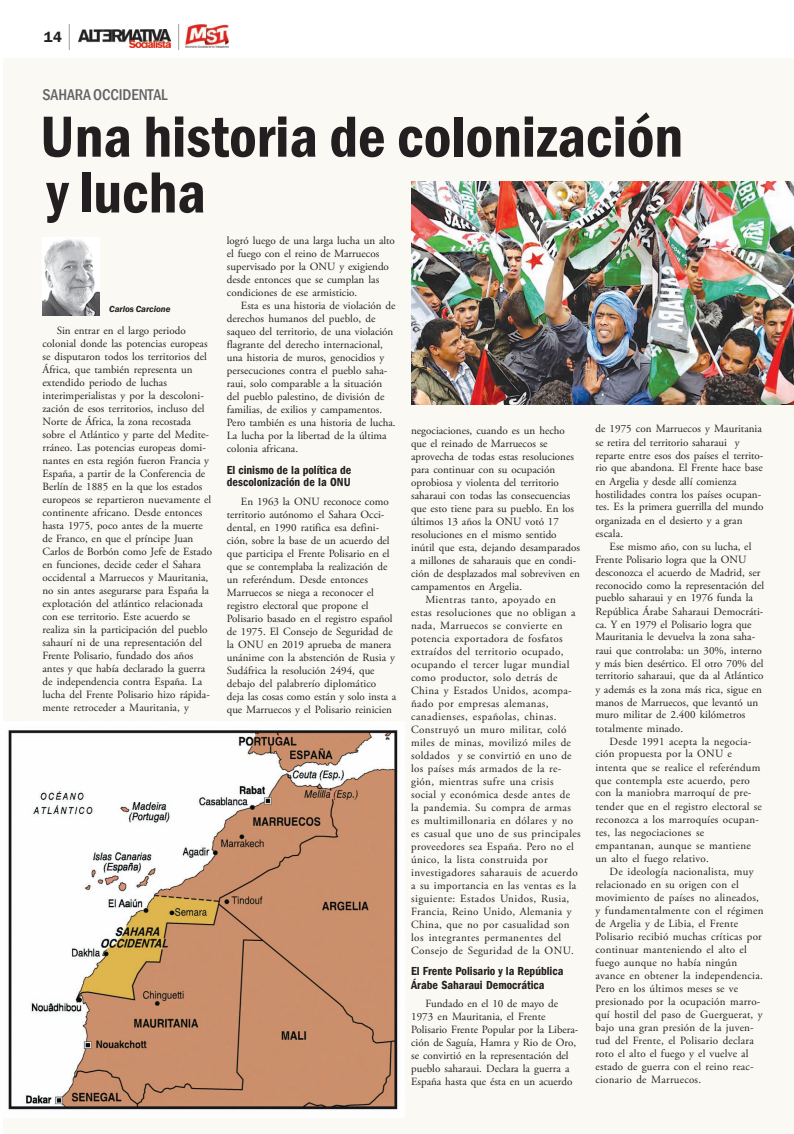
<style>
.page{position:relative;width:794px;height:1134px;background:#fff}
.page>*{position:absolute;margin:0;border:0;box-sizing:border-box;transform-origin:0 0}
.t1{font:60px "Franklin Gothic Demi Cond";color:#231f20}
.t2{font:16px "Franklin Gothic Medium Cond";letter-spacing:-.005em;color:#636366}
.t3{font:15px "Franklin Gothic Demi";color:#231f20}
.t4{font:12px/13px "Franklin Gothic Demi Cond";color:#231f20}
.t5{font:11px/13px "Adobe Garamond Pro";color:#231f20}
.t6{font:11px/13px "Adobe Garamond Pro";letter-spacing:.02em;color:#231f20}
.t7{font:11px "Adobe Garamond Pro";letter-spacing:.03em;color:#231f20}
.t8{font:11px "Adobe Garamond Pro";letter-spacing:.035em;color:#231f20}
.t9{font:11px "Adobe Garamond Pro";letter-spacing:.04em;color:#231f20}
.t10{font:italic 9px "Franklin Gothic Demi";letter-spacing:-.005em;color:#231f20}
</style>
<div class="page">
<svg style="left:69px;top:24px;width:1px;height:26px"></svg>
<img style="left:79px;top:29px;width:91px;height:18px">
<img style="left:185px;top:24px;width:43px;height:24px">
<svg style="left:178px;top:24px;width:1px;height:26px"></svg>
<div style="left:3px;top:58px;width:791px;height:1076px;background:#fbf9f3"></div>
<img style="left:411px;top:181px;width:383px;height:223px">
<img style="left:43px;top:237px;width:56px;height:78px">
<img style="left:3px;top:721px;width:401px;height:397px">
<h3 class="t3" style="left:44px;top:28px;width:19px">14</h3>
<h2 class="t2" style="left:42px;top:88px;width:127px">SAHARA OCCIDENTAL</h2>
<h1 class="t1" style="left:40px;top:112px;width:644px">Una historia de colonización</h1>
<h1 class="t1" style="left:47px;top:168px;width:161px">y lucha</h1>
<p class="t10" style="left:109px;top:304px;width:63px">Carlos Carcione</p>
<p class="t5" style="left:42px;top:325px;width:171px;text-indent:14px">Sin entrar en el largo periodo colonial donde las potencias europeas se disputaron todos los territorios del África, que también representa un extendido periodo de luchas interimperialistas y por la descoloni&shy;zación de esos territorios, incluso del Norte de África, la zona recostada sobre el Atlántico y parte del Medite&shy;rráneo. Las potencias europeas domi&shy;nantes en esta región fueron Francia y España, a partir de la Conferencia de Berlín de 1885 en la que los estados europeos se repartieron nuevamente el continente africano. Desde entonces hasta 1975, poco antes de la muerte de Franco, en que el príncipe Juan Carlos de Borbón como Jefe de Estado en funciones, decide ceder el Sahara occidental a Marruecos y Mauritania, no sin antes asegurarse para España la explotación del atlántico relacionada con ese territorio. Este acuerdo se realiza sin la participación del pueblo sahaurí ni de una representación del Frente Polisario, fundado dos años antes y que había declarado la guerra de independencia contra España. La lucha del Frente Polisario hizo rápida&shy;mente retroceder a Mauritania, y</p>
<p class="t5" style="left:227px;top:235px;width:170px">logró luego de una larga lucha un alto el fuego con el reino de Marruecos supervisado por la ONU y exigiendo desde entonces que se cumplan las condiciones de ese armisticio.</p>
<p class="t5" style="left:227px;top:300px;width:170px;text-indent:14px">Esta es una historia de violación de derechos humanos del pueblo, de saqueo del territorio, de una violación flagrante del derecho internacional, una historia de muros, genocidios y persecuciones contra el pueblo saha&shy;raui, solo comparable a la situación del pueblo palestino, de división de familias, de exilios y campamentos.<br>Pero también es una historia de lucha.<br>La lucha por la libertad de la última colonia africana.</p>
<p class="t4" style="left:227px;top:464px;width:126px">El cinismo de la política de descolonización de la ONU</p>
<p class="t5" style="left:227px;top:496px;width:171px;text-indent:14px">En 1963 la ONU reconoce como territorio autónomo el Sahara Occi&shy;dental, en 1990 ratifica esa defini&shy;ción, sobre la base de un acuerdo del que participa el Frente Polisario en el que se contemplaba la realización de un referéndum. Desde entonces Marruecos se niega a reconocer el registro electoral que propone el Polisario basado en el registro español de 1975. El Consejo de Seguridad de la ONU en 2019 aprueba de manera unánime con la abstención de Rusia y Sudáfrica la resolución 2494, que debajo del palabrerío diplomático<br>deja las cosas como están y solo insta a que Marruecos y el Polisario reinicien</p>
<p class="t5" style="left:411px;top:425px;width:155px">negociaciones, cuando es un hecho</p>
<p class="t5" style="left:411px;top:438px;width:138px">que el reinado de Marruecos se</p>
<p class="t5" style="left:411px;top:451px;width:164px">aprovecha de todas estas resoluciones</p>
<p class="t5" style="left:411px;top:464px;width:146px">para continuar con su ocupación</p>
<p class="t5" style="left:411px;top:477px;width:149px">oprobiosa y violenta del territorio</p>
<p class="t5" style="left:411px;top:490px;width:161px">saharaui con todas las consecuencias</p>
<p class="t5" style="left:411px;top:503px;width:164px">que esto tiene para su pueblo. En los</p>
<p class="t5" style="left:411px;top:516px;width:149px">últimos 13 años la ONU votó 17</p>
<p class="t5" style="left:411px;top:529px;width:147px">resoluciones en el mismo sentido</p>
<p class="t5" style="left:411px;top:542px;width:170px">inútil que esta, dejando desamparados</p>
<p class="t5" style="left:411px;top:555px;width:167px">a millones de saharauis que en condi-</p>
<p class="t5" style="left:411px;top:568px;width:170px">ción de desplazados mal sobreviven en</p>
<p class="t5" style="left:411px;top:581px;width:113px">campamentos en Argelia.</p>
<p class="t8" style="left:425px;top:595px;width:132px">Mientras tanto, apoyado en</p>
<p class="t7" style="left:411px;top:608px;width:166px">estas resoluciones que no obligan a</p>
<p class="t7" style="left:411px;top:621px;width:153px">nada, Marruecos se convierte en</p>
<p class="t7" style="left:411px;top:634px;width:153px">potencia exportadora de fosfatos</p>
<p class="t8" style="left:411px;top:647px;width:154px">extraídos del territorio ocupado,</p>
<p class="t8" style="left:411px;top:660px;width:160px">ocupando el tercer lugar mundial</p>
<p class="t7" style="left:411px;top:673px;width:148px">como productor, solo detrás de</p>
<p class="t7" style="left:411px;top:686px;width:162px">China y Estados Unidos, acompa-</p>
<p class="t8" style="left:411px;top:699px;width:139px">ñado por empresas alemanas,</p>
<p class="t9" style="left:411px;top:712px;width:147px">canadienses, españolas, chinas.</p>
<p class="t7" style="left:411px;top:725px;width:157px">Construyó un muro militar, coló</p>
<p class="t7" style="left:411px;top:738px;width:161px">miles de minas, movilizó miles de</p>
<p class="t7" style="left:411px;top:751px;width:162px">soldados y se convirtió en uno de</p>
<p class="t7" style="left:411px;top:764px;width:152px">los países más armados de la re-</p>
<p class="t7" style="left:411px;top:777px;width:144px">gión, mientras sufre una crisis</p>
<p class="t7" style="left:411px;top:790px;width:161px">social y económica desde antes de</p>
<p class="t7" style="left:411px;top:803px;width:161px">la pandemia. Su compra de armas</p>
<p class="t7" style="left:411px;top:816px;width:164px">es multimillonaria en dólares y no</p>
<p class="t7" style="left:411px;top:829px;width:171px">es casual que uno de sus principales</p>
<p class="t7" style="left:411px;top:842px;width:164px">proveedores sea España. Pero no el</p>
<p class="t7" style="left:411px;top:855px;width:138px">único, la lista construida por</p>
<p class="t8" style="left:411px;top:868px;width:168px">investigadores saharauis de acuerdo</p>
<p class="t7" style="left:411px;top:881px;width:167px">a su importancia en las ventas es la</p>
<p class="t9" style="left:411px;top:894px;width:160px">siguiente: Estados Unidos, Rusia,</p>
<p class="t7" style="left:411px;top:907px;width:162px">Francia, Reino Unido, Alemania y</p>
<p class="t7" style="left:411px;top:920px;width:160px">China, que no por casualidad son</p>
<p class="t9" style="left:411px;top:933px;width:152px">los integrantes permanentes del</p>
<p class="t7" style="left:411px;top:946px;width:164px">Consejo de Seguridad de la ONU.</p>
<p class="t4" style="left:411px;top:965px;width:154px">El Frente Polisario y la República<br>Árabe Saharaui Democrática</p>
<p class="t5" style="left:411px;top:998px;width:169px;text-indent:14px">Fundado en el 10 de mayo de 1973 en Mauritania, el Frente Polisario Frente Popular por la Libera&shy;ción de Saguía, Hamra y Rio de Oro, se convirtió en la representación del pueblo saharaui. Declara la guerra a España hasta que ésta en un acuerdo</p>
<p class="t5" style="left:595px;top:423px;width:170px">de 1975 con Marruecos y Mauritania se retira del territorio saharaui y reparte entre esos dos países el territo&shy;rio que abandona. El Frente hace base en Argelia y desde allí comienza hostilidades contra los países ocupan&shy;tes. Es la primera guerrilla del mundo organizada en el desierto y a gran escala.</p>
<p class="t5" style="left:595px;top:540px;width:170px;text-indent:14px">Ese mismo año, con su lucha, el Frente Polisario logra que la ONU desconozca el acuerdo de Madrid, ser reconocido como la representación del pueblo saharaui y en 1976 funda la República Árabe Saharaui Democráti&shy;ca. Y en 1979 el Polisario logra que Mauritania le devuelva la zona saha&shy;raui que controlaba: un 30%, interno y más bien desértico. El otro 70% del territorio saharaui, que da al Atlántico y además es la zona más rica, sigue en manos de Marruecos, que levantó un muro militar de 2.400 kilómetros totalmente minado.</p>
<p class="t6" style="left:595px;top:735px;width:168px;text-indent:14px">Desde 1991 acepta la negocia&shy;ción propuesta por la ONU e intenta que se realice el referéndum que contempla este acuerdo, pero con la maniobra marroquí de pre&shy;tender que en el registro electoral se reconozca a los marroquíes ocupan&shy;tes, las negociaciones se empantanan, aunque se mantiene un alto el fuego relativo.</p>
<p class="t6" style="left:595px;top:865px;width:170px;text-indent:14px">De ideología nacionalista, muy relacionado en su origen con el movimiento de países no alineados, y fundamentalmente con el régimen de Argelia y de Libia, el Frente<br>Polisario recibió muchas críticas por continuar manteniendo el alto el fuego aunque no había ningún avance en obtener la independencia.<br>Pero en los últimos meses se ve presionado por la ocupación marro&shy;quí hostil del paso de Guerguerat, y bajo una gran presión de la juven&shy;tud del Frente, el Polisario declara roto el alto el fuego y el vuelve al estado de guerra con el reino reac&shy;cionario de Marruecos.</p>
</div>
